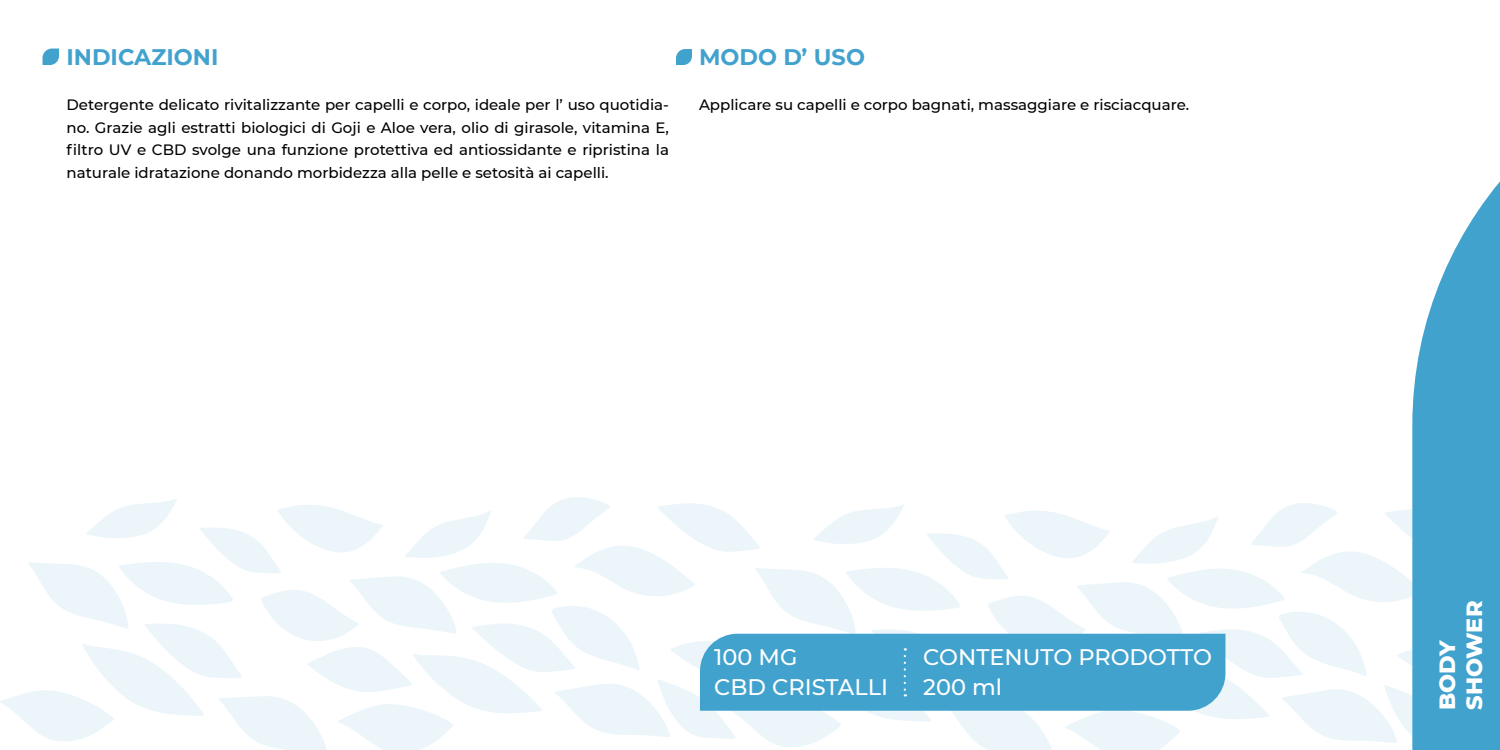
<style>
.page{position:relative;width:1500px;height:750px;background:#fff}
.page>*{position:absolute;margin:0;border:0;box-sizing:border-box;transform-origin:0 0}
.t1{font:500 22.5px/30px "Montserrat";color:#fff}
.t2{font:700 22.5px "Montserrat";color:#42a2ce}
.t3{font:800 22.5px/27px "Montserrat";color:#fff}
.t4{font:500 15px/22.5px "Montserrat";color:#000;text-align:justify}
</style>
<div class="page">
<svg style="left:0;top:497px;width:727px;height:253px"></svg>
<svg style="left:727px;top:503px;width:685px;height:247px"></svg>
<svg style="left:1412px;top:181px;width:88px;height:569px;background:#5fb0d5"></svg>
<svg style="left:43px;top:49px;width:16px;height:16px"></svg>
<svg style="left:676px;top:49px;width:16px;height:16px"></svg>
<div style="left:700px;top:634px;width:525px;height:77px;background:#42a2ce"></div>
<h1 class="t2" style="left:67px;top:41px;width:153px">INDICAZIONI</h1>
<p class="t4" style="left:67px;top:93px;width:604px">Detergente delicato rivitalizzante per capelli e corpo, ideale per l’ uso quotidia&shy;no. Grazie agli estratti biologici di Goji e Aloe vera, olio di girasole, vitamina E, filtro UV e CBD svolge una funzione protettiva ed antiossidante e ripristina la naturale idratazione donando morbidezza alla pelle e setosità ai capelli.</p>
<h1 class="t2" style="left:699px;top:41px;width:168px">MODO D’ USO</h1>
<p class="t4" style="left:699px;top:93px;width:492px">Applicare su capelli e corpo bagnati, massaggiare e risciacquare.</p>
<h1 class="t1" style="left:714px;top:641px;width:175px">100 MG<br>CBD CRISTALLI</h1>
<h1 class="t1" style="left:923px;top:641px;width:290px">CONTENUTO PRODOTTO<br>200 ml</h1>
<h1 class="t3" style="left:1432px;top:710px;width:111px;rotate:-90deg">BODY<br>SHOWER</h1>
</div>
